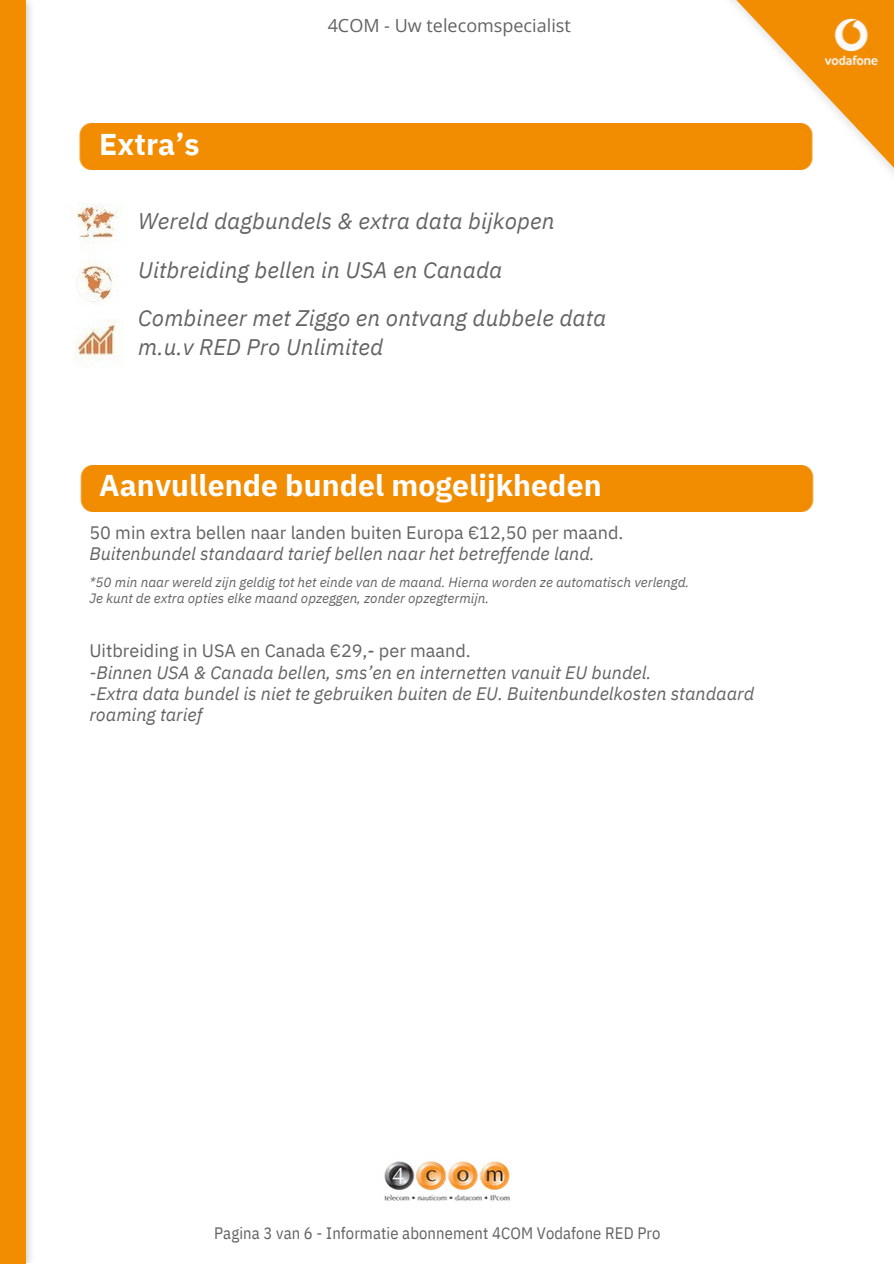
<style>
.page{position:relative;width:894px;height:1264px;background:#fff}
.page>*{position:absolute;margin:0;border:0;box-sizing:border-box;transform-origin:0 0}
.t1{font:700 30px "IBM Plex Sans";letter-spacing:.005em;color:#fff}
.t2{font:italic 22.5px/48.4px "IBM Plex Sans";letter-spacing:.005em;color:#636363}
.t3{font:italic 18px/21.5px "IBM Plex Sans";color:#636363}
.t4{font:18px "IBM Plex Sans";color:#636363}
.t5{font:18px "Open Sans";color:#636363}
.t6{font:16.5px "IBM Plex Sans Cond";letter-spacing:.005em;color:#636363}
.t7{font:italic 13.5px/15.8px "IBM Plex Sans";color:#636363}
</style>
<div class="page">
<div style="left:79px;top:123px;width:643px;height:46px;background:#f28c00"></div>
<div style="left:80px;top:465px;width:734px;height:46px;background:#f28c00"></div>
<img style="left:722px;top:0;width:171px;height:173px">
<svg style="left:736px;top:0;width:157px;height:168px"></svg>
<img style="left:75px;top:320px;width:45px;height:45px">
<img style="left:25px;top:0;width:6px;height:1262px">
<div style="left:0;top:0;width:25px;height:1263px;background:#f28c00"></div>
<img style="left:72px;top:203px;width:52px;height:99px">
<img style="left:384px;top:1161px;width:126px;height:41px">
<img style="left:816px;top:12px;width:68px;height:60px">
<h1 class="t1" style="left:99px;top:121px;width:102px">Extra’s</h1>
<p class="t5" style="left:327px;top:13px;width:245px">4COM - Uw telecomspecialist</p>
<p class="t2" style="left:138px;top:195px;width:469px">Wereld dagbundels &amp; extra data bijkopen<br>Uitbreiding bellen in USA en Canada<br>Combineer met Ziggo en ontvang dubbele data</p>
<p class="t2" style="left:138px;top:321px;width:246px">m.u.v RED Pro Unlimited</p>
<h1 class="t1" style="left:99px;top:462px;width:504px">Aanvullende bundel mogelijkheden</h1>
<p class="t4" style="left:89px;top:519px;width:535px">50 min extra bellen naar landen buiten Europa €12,50 per maand.</p>
<p class="t3" style="left:89px;top:542px;width:507px">Buitenbundel standaard tarief bellen naar het betreffende land.</p>
<p class="t7" style="left:89px;top:573px;width:601px">*50 min naar wereld zijn geldig tot het einde van de maand. Hierna worden ze automatisch verlengd.<br>Je kunt de extra opties elke maand opzeggen, zonder opzegtermijn.</p>
<p class="t4" style="left:89px;top:637px;width:383px">Uitbreiding in USA en Canada €29,- per maand.</p>
<p class="t3" style="left:89px;top:660px;width:666px">-Binnen USA &amp; Canada bellen, sms’en en internetten vanuit EU bundel.<br>-Extra data bundel is niet te gebruiken buiten de EU. Buitenbundelkosten standaard roaming tarief</p>
<p class="t6" style="left:214px;top:1220px;width:447px">Pagina 3 van 6 - Informatie abonnement 4COM Vodafone RED Pro</p>
</div>
